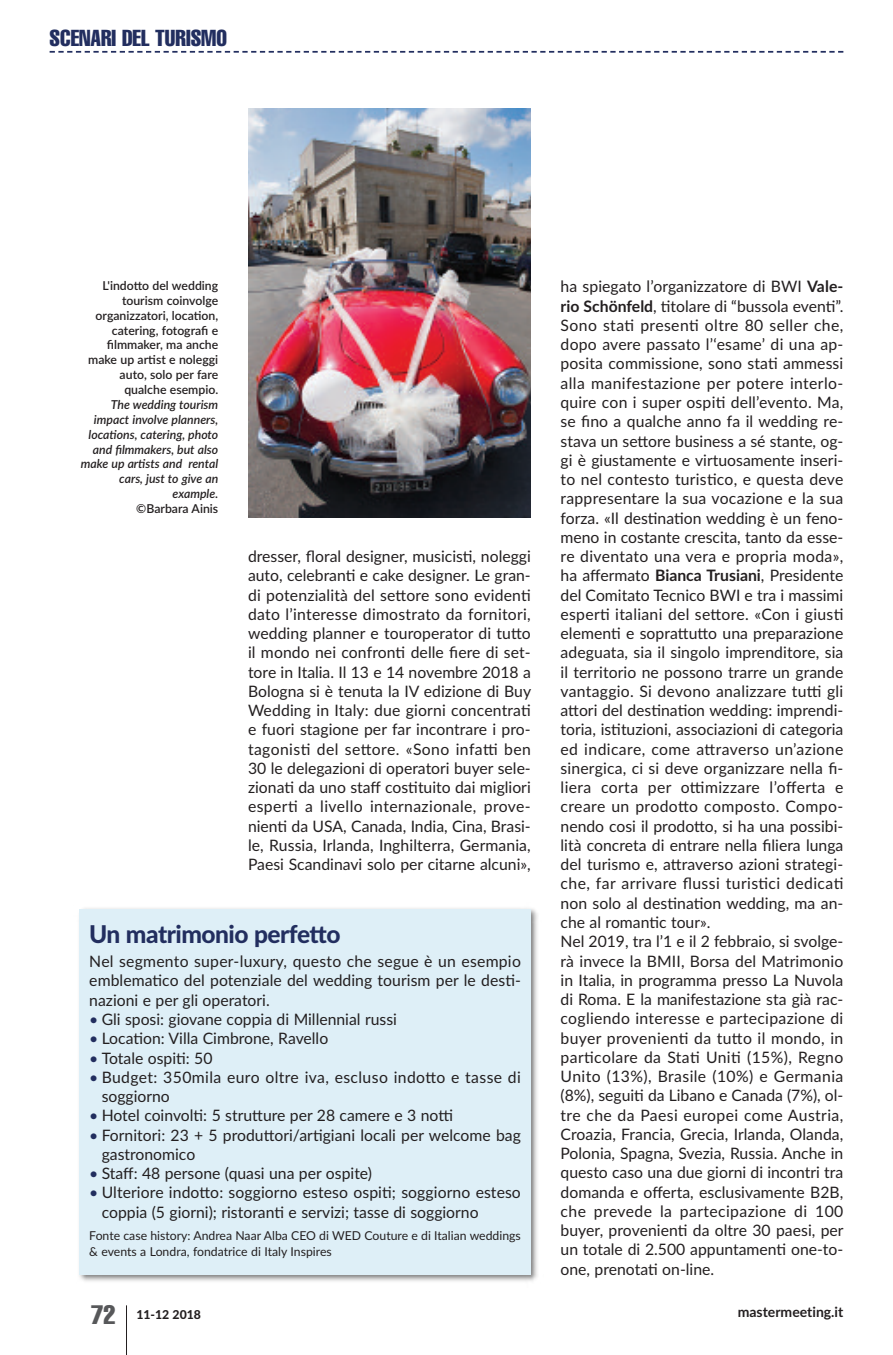
<style>
.page{position:relative;width:893px;height:1355px;background:#fff}
.page>*{position:absolute;margin:0;border:0;box-sizing:border-box;transform-origin:0 0}
.t1{font:extra-condensed 26.25px "Helvetica";color:#57585a}
.t2{font:800 24.5px "Lato";color:#222e5f}
.t3{font:extra-condensed 22.75px "Helvetica";color:#222e5f}
.t4{font:15.75px/19.2px "Lato";color:#231f20}
.t5{font:15.75px/19.2px "Lato";letter-spacing:.025em;color:#231f20}
.t6{font:700 14px "Lato";color:#231f20}
.t7{font:600 12.25px/14.9px "Lato";color:#231f20;text-align:right}
.t8{font:italic 600 12.25px/14.9px "Lato";color:#231f20;text-align:right}
.t9{font:12.25px/15.8px "Lato";color:#231f20}
.t10{font:800 12.25px "Lato";color:#231f20}
.s1{color:#222e5f}
.s2{font-weight:700}
</style>
<div class="page">
<hr style="left:126px;top:1305px;width:1px;height:49px;background:#231f20">
<svg style="left:50px;top:51px;width:793px;height:2px"></svg>
<img style="left:79px;top:909px;width:459px;height:373px">
<div style="left:79px;top:908px;width:452px;height:366px;background:#deeff7"></div>
<img style="left:248px;top:108px;width:283px;height:409px">
<h3 class="t3" style="left:50px;top:30px;width:179px">SCENARI DEL TURISMO</h3>
<p class="t7" style="left:88px;top:278px;width:132px">L'indotto del wedding tourism coinvolge organizzatori, location, catering, fotografi e filmmaker, ma anche make up artist e noleggi auto, solo per fare qualche esempio.</p>
<p class="t8" style="left:81px;top:397px;width:139px">The wedding tourism impact involve planners, locations, catering, photo and filmmakers, but also make up artists and rental cars, just to give an example.</p>
<p class="t7" style="left:136px;top:501px;width:83px">©Barbara Ainis</p>
<p class="t4" style="left:248px;top:547px;width:285px;text-align:justify">dresser, floral designer, musicisti, noleggi auto, celebranti e cake designer. Le gran&shy;di potenzialità del settore sono evidenti dato l’interesse dimostrato da fornitori, wedding planner e touroperator di tutto il mondo nei confronti delle fiere di set&shy;tore in Italia. Il 13 e 14 novembre 2018 a Bologna si è tenuta la IV edizione di Buy Wedding in Italy: due giorni concentrati e fuori stagione per far incontrare i pro&shy;tagonisti del settore. «Sono infatti ben 30 le delegazioni di operatori buyer sele&shy;zionati da uno staff costituito dai migliori esperti a livello internazionale, prove&shy;nienti da USA, Canada, India, Cina, Brasi&shy;le, Russia, Irlanda, Inghilterra, Germania, Paesi Scandinavi solo per citarne alcuni»,</p>
<h2 class="t2" style="left:89px;top:919px;width:253px">un matrimonio perfetto</h2>
<p class="t4" style="left:89px;top:952px;width:433px;text-align:justify">Nel segmento super-luxury, questo che segue è un esempio emblematico del potenziale del wedding tourism per le desti&shy;nazioni e per gli operatori.</p>
<p class="t4" style="left:89px;top:1009px;width:309px"><span class="s1">•</span> Gli sposi: giovane coppia di Millennial russi</p>
<p class="t4" style="left:89px;top:1029px;width:240px"><span class="s1">•</span> Location: Villa Cimbrone, Ravello</p>
<p class="t4" style="left:89px;top:1048px;width:125px"><span class="s1">•</span> Totale ospiti: 50</p>
<p class="t5" style="left:102px;top:1067px;width:421px;text-indent:-12px"><span class="s1">•</span> Budget: 350mila euro oltre iva, escluso indotto e tasse di soggiorno</p>
<p class="t4" style="left:89px;top:1106px;width:365px"><span class="s1">•</span> Hotel coinvolti: 5 strutture per 28 camere e 3 notti</p>
<p class="t4" style="left:102px;top:1125px;width:421px;text-indent:-12px"><span class="s1">•</span> Fornitori: 23 + 5 produttori/artigiani locali per welcome bag gastronomico</p>
<p class="t4" style="left:89px;top:1163px;width:284px"><span class="s1">•</span> Staff: 48 persone (quasi una per ospite)</p>
<p class="t4" style="left:102px;top:1183px;width:421px;text-indent:-12px"><span class="s1">•</span> Ulteriore indotto: soggiorno esteso ospiti; soggiorno esteso coppia (5 giorni); ristoranti e servizi; tasse di soggiorno</p>
<p class="t9" style="left:89px;top:1228px;width:433px">Fonte case history: Andrea Naar Alba CEO di WED Couture e di Italian weddings &amp; events a Londra, fondatrice di Italy Inspires</p>
<p class="t4" style="left:561px;top:277px;width:285px">ha spiegato l’organizzatore di BWI <span class="s2">Vale&shy;rio Schönfeld</span>, titolare di “bussola eventi”.<br>Sono stati presenti oltre 80 seller che, dopo avere passato l’‘esame’ di una ap&shy;posita commissione, sono stati ammessi alla manifestazione per potere interlo&shy;quire con i super ospiti dell’evento. Ma, se fino a qualche anno fa il wedding re&shy;stava un settore business a sé stante, og&shy;gi è giustamente e virtuosamente inseri&shy;to nel contesto turistico, e questa deve rappresentare la sua vocazione e la sua forza. «Il destination wedding è un feno&shy;meno in costante crescita, tanto da esse&shy;re diventato una vera e propria moda», ha affermato <span class="s2">Bianca Trusiani</span>, Presidente del Comitato Tecnico BWI e tra i massimi esperti italiani del settore. «Con i giusti elementi e soprattutto una preparazione adeguata, sia il singolo imprenditore, sia il territorio ne possono trarre un grande vantaggio. Si devono analizzare tutti gli attori del destination wedding: imprendi&shy;toria, istituzioni, associazioni di categoria ed indicare, come attraverso un’azione sinergica, ci si deve organizzare nella fi&shy;liera corta per ottimizzare l’offerta e creare un prodotto composto. Compo&shy;nendo cosi il prodotto, si ha una possibi&shy;lità concreta di entrare nella filiera lunga del turismo e, attraverso azioni strategi&shy;che, far arrivare flussi turistici dedicati non solo al destination wedding, ma an&shy;che al romantic tour».<br>Nel 2019, tra l’1 e il 2 febbraio, si svolge&shy;rà invece la BMII, Borsa del Matrimonio in Italia, in programma presso La Nuvola di Roma. E la manifestazione sta già rac&shy;cogliendo interesse e partecipazione di buyer provenienti da tutto il mondo, in particolare da Stati Uniti (15%), Regno Unito (13%), Brasile (10%) e Germania (8%), seguiti da Libano e Canada (7%), ol&shy;tre che da Paesi europei come Austria, Croazia, Francia, Grecia, Irlanda, Olanda, Polonia, Spagna, Svezia, Russia. Anche in questo caso una due giorni di incontri tra domanda e offerta, esclusivamente B2B, che prevede la partecipazione di 100 buyer, provenienti da oltre 30 paesi, per un totale di 2.500 appuntamenti one-to&shy;one, prenotati on-line.</p>
<h1 class="t1" style="left:91px;top:1305px;width:26px">72</h1>
<p class="t10" style="left:136px;top:1307px;width:66px">11-12 2018</p>
<p class="t6" style="left:738px;top:1303px;width:107px">mastermeeting.it</p>
</div>
